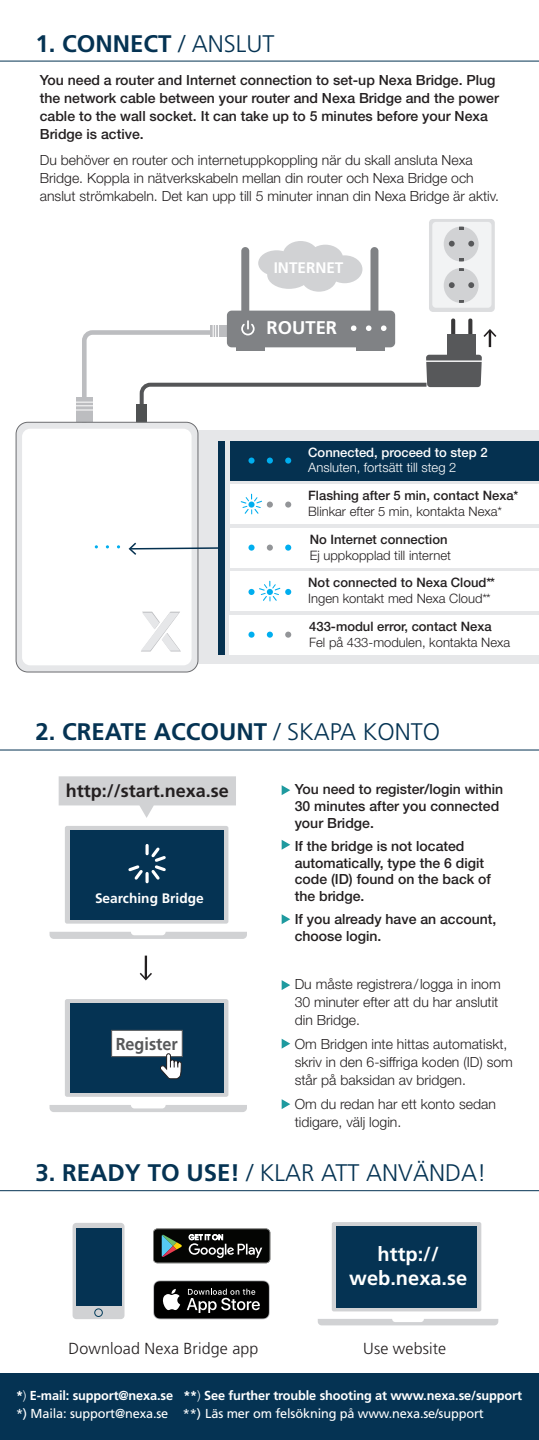
<style>
.page{position:relative;width:539px;height:1440px;background:#fff}
.page>*{position:absolute;margin:0;border:0;box-sizing:border-box;transform-origin:0 0}
.t1{font:700 24px "Frutiger";color:#053353}
.t2{font:300 24px "Frutiger";color:#053353}
.t3{font:700 20px/24px "Frutiger";color:#fff;text-align:center}
.t4{font:700 18.4px "Frutiger";color:#fff}
.t5{font:700 18px "Frutiger";color:#231f20}
.t6{font:700 17.4px "Frutiger";color:#57585a;scale:.94 1}
.t7{font:300 16px "Frutiger";letter-spacing:.01em;color:#231f20}
.t8{font:700 15.4px "Frutiger";color:#fff}
.t9{font:300 14px/18px "Helvetica Neue";color:#231f20}
.t10{font:500 14px/16.8px "Helvetica Neue";color:#231f20}
.t11{font:700 13.8px "Frutiger";color:#fff}
.t12{font:700 13px/18px "Frutiger";letter-spacing:-.01em;color:#fff}
.t13{font:300 13px "Helvetica Neue";color:#231f20}
.t14{font:500 13px "Helvetica Neue";color:#231f20}
.t15{font:300 13px "Helvetica Neue";color:#fff}
.t16{font:500 13px "Helvetica Neue";color:#fff}
.s1{font-weight:300}
.s2{font-weight:700}
.s3{font-weight:400}
</style>
<div class="page">
<svg style="left:59px;top:776px;width:177px;height:42px"></svg>
<div style="left:174px;top:430px;width:364px;height:234px;background:#e6e7e9"></div>
<div style="left:429px;top:219px;width:65px;height:93px;background:#dcdddf;border-radius:4px"></div>
<div style="left:432px;top:222px;width:59px;height:86px;background:#f2f3f4;border-radius:4px"></div>
<div style="left:443px;top:227px;width:35px;height:34px;background:#d1d2d4;border-radius:50%"></div>
<svg style="left:448px;top:241px;width:6px;height:6px"></svg>
<svg style="left:468px;top:241px;width:6px;height:6px"></svg>
<svg style="left:459px;top:258px;width:4px;height:3px"></svg>
<svg style="left:459px;top:227px;width:4px;height:3px"></svg>
<div style="left:443px;top:268px;width:35px;height:35px;background:#d1d2d4;border-radius:50%"></div>
<svg style="left:448px;top:282px;width:6px;height:6px"></svg>
<svg style="left:468px;top:282px;width:6px;height:6px"></svg>
<svg style="left:459px;top:300px;width:4px;height:3px"></svg>
<svg style="left:459px;top:268px;width:4px;height:3px"></svg>
<div style="left:16px;top:422px;width:182px;height:250px;background:#e6e7e9;border-radius:12px"></div>
<div style="left:16px;top:422px;width:182px;height:250px;border:1px solid #6c6d70;border-radius:12px"></div>
<div style="left:22px;top:429px;width:169px;height:236px;background:#fff;border-radius:8px"></div>
<svg style="left:128px;top:543px;width:90px;height:12px"></svg>
<div style="left:230px;top:528px;width:309px;height:39px;background:#fff"></div>
<svg style="left:248px;top:545px;width:6px;height:6px"></svg>
<svg style="left:267px;top:545px;width:6px;height:6px"></svg>
<svg style="left:285px;top:545px;width:6px;height:6px"></svg>
<div style="left:230px;top:615px;width:309px;height:39px;background:#fff"></div>
<svg style="left:248px;top:632px;width:6px;height:6px"></svg>
<svg style="left:267px;top:632px;width:6px;height:6px"></svg>
<svg style="left:285px;top:632px;width:6px;height:6px"></svg>
<div style="left:230px;top:484px;width:309px;height:40px;background:#fff"></div>
<svg style="left:285px;top:502px;width:6px;height:6px"></svg>
<svg style="left:240px;top:494px;width:33px;height:21px"></svg>
<div style="left:230px;top:441px;width:309px;height:39px;background:#053150"></div>
<div style="left:230px;top:571px;width:309px;height:40px;background:#fff"></div>
<svg style="left:248px;top:581px;width:43px;height:21px"></svg>
<div style="left:0;top:1374px;width:539px;height:66px;background:#053353"></div>
<div style="left:332px;top:1222px;width:149px;height:89px;background:#d1d2d4;border-radius:2px"></div>
<div style="left:336px;top:1226px;width:140px;height:82px;background:#053353"></div>
<svg style="left:318px;top:1319px;width:180px;height:6px"></svg>
<div style="left:65px;top:826px;width:163px;height:98px;background:#d1d2d4;border-radius:2px"></div>
<div style="left:70px;top:830px;width:153px;height:89px;background:#053353"></div>
<svg style="left:49px;top:932px;width:198px;height:7px"></svg>
<svg style="left:128px;top:845px;width:38px;height:38px"></svg>
<div style="left:65px;top:999px;width:163px;height:98px;background:#d1d2d4;border-radius:2px"></div>
<div style="left:70px;top:1003px;width:153px;height:90px;background:#053353"></div>
<svg style="left:49px;top:1105px;width:198px;height:7px"></svg>
<div style="left:111px;top:1030px;width:71px;height:27px;background:#fff;border:1px solid #57585a"></div>
<svg style="left:159px;top:1053px;width:23px;height:26px"></svg>
<hr style="left:145px;top:956px;width:2px;height:23px;background:#231f20">
<svg style="left:140px;top:973px;width:12px;height:7px"></svg>
<div style="left:73px;top:1223px;width:51px;height:96px;background:#d1d2d4;border-radius:4px"></div>
<div style="left:76px;top:1228px;width:45px;height:77px;background:#053353"></div>
<div style="left:94px;top:1308px;width:9px;height:9px;border:1px solid #033c5b;border-radius:50%"></div>
<svg style="left:153px;top:1280px;width:117px;height:39px;background:#343434"></svg>
<svg style="left:153px;top:1229px;width:117px;height:34px;background:#2e312e"></svg>
<div style="left:241px;top:247px;width:8px;height:72px;background:#808285;border-radius:4px"></div>
<div style="left:370px;top:247px;width:8px;height:72px;background:#808285;border-radius:4px"></div>
<div style="left:227px;top:311px;width:168px;height:36px;background:#808285;border-radius:5px"></div>
<svg style="left:74px;top:319px;width:422px;height:153px"></svg>
<div style="left:258px;top:250px;width:37px;height:26px;background:#d1d2d4;border-radius:50%"></div>
<div style="left:283px;top:241px;width:35px;height:28px;background:#d1d2d4;border-radius:50%"></div>
<div style="left:307px;top:245px;width:36px;height:28px;background:#d1d2d4;border-radius:50%"></div>
<div style="left:301px;top:264px;width:35px;height:28px;background:#d1d2d4;border-radius:50%"></div>
<div style="left:327px;top:255px;width:35px;height:28px;background:#d1d2d4;border-radius:50%"></div>
<div style="left:267px;top:261px;width:43px;height:28px;background:#d1d2d4;border-radius:50%"></div>
<div style="left:218px;top:441px;width:6px;height:213px;background:#053150"></div>
<hr style="left:0;top:750px;width:539px;height:1px;background:#053353">
<hr style="left:0;top:61px;width:539px;height:1px;background:#053353">
<hr style="left:0;top:1190px;width:539px;height:1px;background:#053353">
<svg style="left:281px;top:785px;width:9px;height:10px"></svg>
<svg style="left:281px;top:840px;width:9px;height:10px"></svg>
<svg style="left:281px;top:914px;width:9px;height:10px"></svg>
<svg style="left:281px;top:980px;width:9px;height:10px"></svg>
<svg style="left:281px;top:1039px;width:9px;height:10px"></svg>
<svg style="left:281px;top:1099px;width:9px;height:10px"></svg>
<svg style="left:141px;top:612px;width:40px;height:40px"></svg>
<h1 class="t1" style="left:36px;top:29px;width:240px">1. CONNECT <span class="s1">/ ANSLUT</span></h1>
<p class="t10" style="left:40px;top:71px;width:460px;line-height:18px">You need a router and Internet connection to set-up Nexa Bridge. Plug the network cable between your router and Nexa Bridge and the power cable to the wall socket. It can take up to 5 minutes before your Nexa Bridge is active.</p>
<p class="t9" style="left:40px;top:151px;width:460px">Du behöver en router och internetuppkoppling när du skall ansluta Nexa<br>Bridge. Koppla in nätverkskabeln mellan din router och Nexa Bridge och anslut strömkabeln. Det kan upp till 5 minuter innan din Nexa Bridge är aktiv.</p>
<p class="t8" style="left:273px;top:259px;width:71px">INTERNET</p>
<h3 class="t4" style="left:266px;top:317px;width:72px">ROUTER</h3>
<p class="t16" style="left:308px;top:445px;width:181px">Connected, proceed to step 2</p>
<p class="t15" style="left:308px;top:460px;width:150px">Ansluten, fortsätt till steg 2</p>
<p class="t14" style="left:308px;top:488px;width:212px">Flashing after 5 min, contact Nexa*</p>
<p class="t13" style="left:308px;top:503px;width:195px">Blinkar efter 5 min, kontakta Nexa*</p>
<p class="t14" style="left:310px;top:532px;width:139px">No Internet connection</p>
<p class="t13" style="left:310px;top:547px;width:143px">Ej uppkopplad till internet</p>
<p class="t14" style="left:308px;top:575px;width:188px">Not connected to Nexa Cloud**</p>
<p class="t13" style="left:308px;top:590px;width:184px">Ingen kontakt med Nexa Cloud**</p>
<p class="t14" style="left:309px;top:619px;width:184px">433-modul error, contact Nexa</p>
<p class="t13" style="left:309px;top:634px;width:202px">Fel på 433-modulen, kontakta Nexa</p>
<h1 class="t1" style="left:36px;top:718px;width:406px">2. CREATE ACCOUNT <span class="s1">/ SKAPA KONTO</span></h1>
<p class="t5" style="left:66px;top:780px;width:165px">http://start.nexa.se</p>
<p class="t11" style="left:95px;top:890px;width:110px">Searching Bridge</p>
<p class="t6" style="left:116px;top:1033px;width:68px">Register</p>
<p class="t10" style="left:294px;top:781px;width:210px">You need to register/login within<br>30 minutes after you connected your Bridge.</p>
<p class="t10" style="left:294px;top:837px;width:198px">If the bridge is not located automatically, type the 6 digit code (ID) found on the back of the bridge.</p>
<p class="t10" style="left:294px;top:910px;width:203px">If you already have an account, choose login.</p>
<p class="t9" style="left:294px;top:974px;width:207px">Du måste registrera/logga in inom<br>30 minuter efter att du har anslutit din Bridge.</p>
<p class="t9" style="left:294px;top:1034px;width:220px">Om Bridgen inte hittas automatiskt, skriv in den 6-siffriga koden (ID) som står på baksidan av bridgen.</p>
<p class="t9" style="left:294px;top:1094px;width:202px">Om du redan har ett konto sedan tidigare, välj login.</p>
<h1 class="t2" style="left:36px;top:1159px;width:452px"><span class="s2">3. READY TO USE!</span> / KLAR ATT ANVÄNDA!</h1>
<h2 class="t3" style="left:349px;top:1242px;width:119px">http:// web.nexa.se</h2>
<p class="t7" style="left:69px;top:1339px;width:191px">Download Nexa Bridge app</p>
<p class="t7" style="left:363px;top:1340px;width:84px">Use website</p>
<p class="t12" style="left:16px;top:1387px;width:507px">*<span class="s1">)</span> E-mail: support@nexa.se **<span class="s1">)</span> See further trouble shooting at www.nexa.se/support <span class="s3">*) Maila: support@nexa.se **) Läs mer om felsökning på www.nexa.se/support</span></p>
</div>
